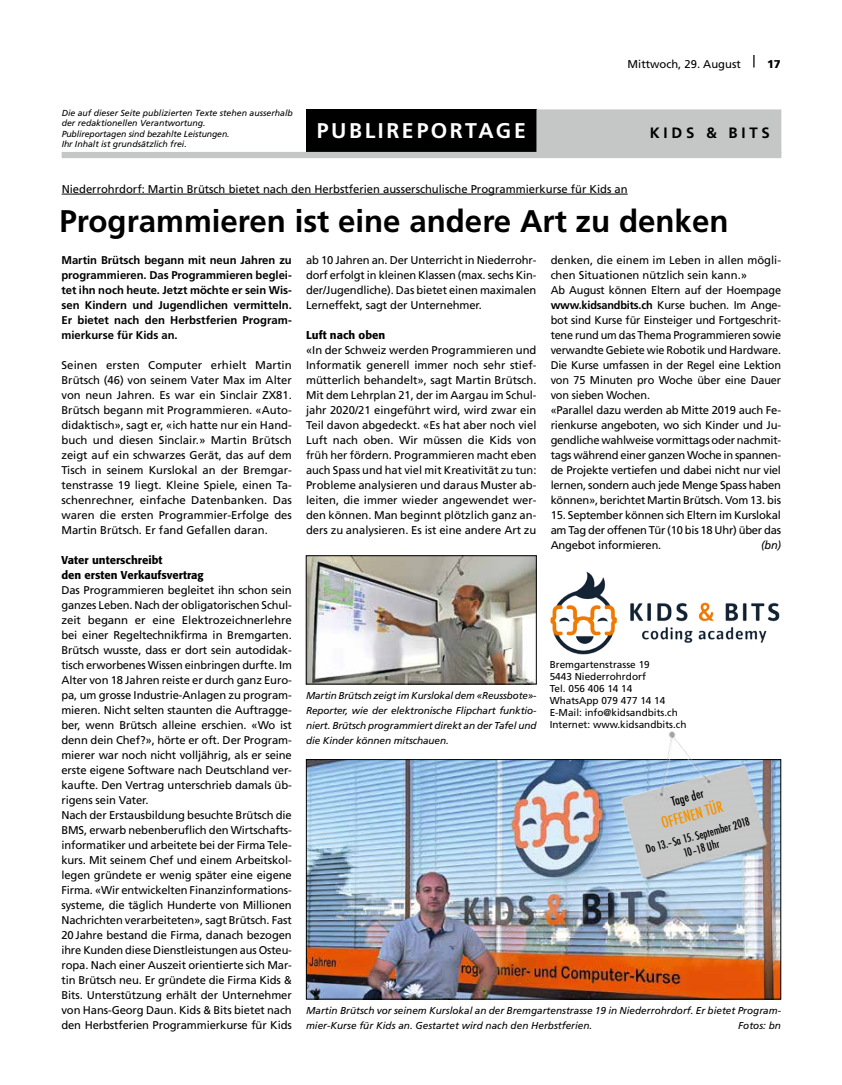
<style>
.page{position:relative;width:842px;height:1085px;background:#fff}
.page>*{position:absolute;margin:0;border:0;box-sizing:border-box;transform-origin:0 0}
.t1{font:700 31.25px "Frutiger LT Std";color:#000}
.t2{font:700 21.25px "Frutiger LT Std";letter-spacing:.12em;color:#fff}
.t3{font:700 15px "Frutiger LT Std";letter-spacing:.25em;color:#000}
.t4{font:500 condensed 14.88px "Futura";color:#f39300}
.t5{font:500 condensed 12.25px "Futura";color:#000}
.t6{font:11.25px/15px "Frutiger LT Std";letter-spacing:-.01em;color:#000;text-align:justify}
.t7{font:700 11.25px/15px "Frutiger LT Std";color:#000;text-align:justify}
.t8{font:500 11.25px/15px "Formata";color:#000}
.t9{font:italic 11.25px "Frutiger LT Std";color:#000}
.t10{font:900 11.25px "Frutiger LT Std";color:#000}
.t11{font:500 condensed 11px/13.6px "Futura";color:#000;text-align:center}
.t12{font:italic 10px/15px "Frutiger LT Std";color:#000;text-align:justify}
.t13{font:10px/12px "Frutiger LT Std";color:#000}
.t14{font:italic 8.75px/10.5px "Frutiger LT Std";color:#000}
.s1{font-weight:700}
</style>
<div class="page">
<svg style="left:753px;top:55px;width:1px;height:13px"></svg>
<img style="left:308px;top:557px;width:226px;height:125px">
<div style="left:306px;top:555px;width:230px;height:129px;border:1px solid #000"></div>
<hr style="left:62px;top:194px;width:565px;height:1px;background:#000">
<img style="left:308px;top:761px;width:471px;height:236px">
<img style="left:550px;top:571px;width:230px;height:84px">
<img style="left:599px;top:731px;width:183px;height:163px">
<div style="left:306px;top:109px;width:230px;height:43px;background:#000"></div>
<div style="left:536px;top:109px;width:245px;height:44px;background:#c5c6c6"></div>
<div style="left:62px;top:152px;width:719px;height:6px;background:#c5c6c6"></div>
<p class="t14" style="left:62px;top:107px;width:232px">Die auf dieser Seite publizierten Texte stehen ausserhalb der redaktionellen Verantwortung.<br>Publireportagen sind bezahlte Leistungen.<br>Ihr Inhalt ist grundsätzlich frei.</p>
<p class="t6" style="left:627px;top:56px;width:115px">Mittwoch, 29. August</p>
<p class="t10" style="left:767px;top:57px;width:15px">17</p>
<h2 class="t2" style="left:317px;top:118px;width:210px">PUBLIREPORTAGE</h2>
<h3 class="t3" style="left:649px;top:124px;width:122px">KIDS &amp; BITS</h3>
<p class="t6" style="left:62px;top:181px;width:567px">Niederrohrdorf: Martin Brütsch bietet nach den Herbstferien ausserschulische Programmierkurse für Kids an</p>
<h1 class="t1" style="left:59px;top:202px;width:670px">Programmieren ist eine andere Art zu denken</h1>
<p class="t7" style="left:61px;top:252px;width:232px">Martin Brütsch begann mit neun Jahren zu programmieren. Das Programmieren beglei&shy;tet ihn noch heute. Jetzt möchte er sein Wis&shy;sen Kindern und Jugendlichen vermitteln.<br>Er bietet nach den Herbstferien Program&shy;mierkurse für Kids an.</p>
<p class="t6" style="left:61px;top:357px;width:232px">Seinen ersten Computer erhielt Martin Brütsch (46) von seinem Vater Max im Alter von neun Jahren. Es war ein Sinclair ZX81.<br>Brütsch begann mit Programmieren. «Auto&shy;didaktisch», sagt er, «ich hatte nur ein Hand&shy;buch und diesen Sinclair.» Martin Brütsch zeigt auf ein schwarzes Gerät, das auf dem Tisch in seinem Kurslokal an der Bremgar&shy;tenstrasse 19 liegt. Kleine Spiele, einen Ta&shy;schenrechner, einfache Datenbanken. Das waren die ersten Programmier-Erfolge des Martin Brütsch. Er fand Gefallen daran.</p>
<p class="t8" style="left:61px;top:552px;width:144px">Vater unterschreibt<br>den ersten Verkaufsvertrag</p>
<p class="t6" style="left:61px;top:582px;width:232px;text-align:left">Das Programmieren begleitet ihn schon sein ganzes Leben. Nach der obligatorischen Schul&shy;zeit begann er eine Elektrozeichnerlehre bei einer Regeltechnikfirma in Bremgarten.<br>Brütsch wusste, dass er dort sein autodidak&shy;tisch erworbenes Wissen einbringen durfte. Im Alter von 18 Jahren reiste er durch ganz Euro&shy;pa, um grosse Industrie-Anlagen zu program&shy;mieren. Nicht selten staunten die Auftragge&shy;ber, wenn Brütsch alleine erschien. «Wo ist denn dein Chef?», hörte er oft. Der Program&shy;mierer war noch nicht volljährig, als er seine erste eigene Software nach Deutschland ver&shy;kaufte. Den Vertrag unterschrieb damals üb&shy;rigens sein Vater.<br>Nach der Erstausbildung besuchte Brütsch die BMS, erwarb nebenberuflich den Wirtschafts&shy;informatiker und arbeitete bei der Firma Tele&shy;kurs. Mit seinem Chef und einem Arbeitskol&shy;legen gründete er wenig später eine eigene Firma. «Wir entwickelten Finanzinformations&shy;systeme, die täglich Hunderte von Millionen Nachrichten verarbeiteten», sagt Brütsch. Fast 20 Jahre bestand die Firma, danach bezogen ihre Kunden diese Dienstleistungen aus Osteu&shy;ropa. Nach einer Auszeit orientierte sich Mar&shy;tin Brütsch neu. Er gründete die Firma Kids &amp; Bits. Unterstützung erhält der Unternehmer von Hans-Georg Daun. Kids &amp; Bits bietet nach den Herbstferien Programmierkurse für Kids</p>
<p class="t6" style="left:306px;top:252px;width:232px">ab 10 Jahren an. Der Unterricht in Niederrohr&shy;dorf erfolgt in kleinen Klassen (max. sechs Kin&shy;der/Jugendliche). Das bietet einen maximalen Lerneffekt, sagt der Unternehmer.</p>
<p class="t8" style="left:306px;top:327px;width:81px">Luft nach oben</p>
<p class="t6" style="left:306px;top:342px;width:232px">«In der Schweiz werden Programmieren und Informatik generell immer noch sehr stief&shy;mütterlich behandelt», sagt Martin Brütsch.<br>Mit dem Lehrplan 21, der im Aargau im Schul&shy;jahr 2020/21 eingeführt wird, wird zwar ein Teil davon abgedeckt. «Es hat aber noch viel Luft nach oben. Wir müssen die Kids von früh her fördern. Programmieren macht eben auch Spass und hat viel mit Kreativität zu tun:<br>Probleme analysieren und daraus Muster ab&shy;leiten, die immer wieder angewendet wer&shy;den können. Man beginnt plötzlich ganz an&shy;ders zu analysieren. Es ist eine andere Art zu</p>
<p class="t6" style="left:550px;top:252px;width:232px;text-align:left">denken, die einem im Leben in allen mögli&shy;chen Situationen nützlich sein kann.»<br>Ab August können Eltern auf der Hoempage <span class="s1">www.kidsandbits.ch</span> Kurse buchen. Im Ange&shy;bot sind Kurse für Einsteiger und Fortgeschrit&shy;tene rund um das Thema Programmieren sowie verwandte Gebiete wie Robotik und Hardware.<br>Die Kurse umfassen in der Regel eine Lektion von 75 Minuten pro Woche über eine Dauer von sieben Wochen.<br>«Parallel dazu werden ab Mitte 2019 auch Fe&shy;rienkurse angeboten, wo sich Kinder und Ju&shy;gendliche wahlweise vormittags oder nachmit&shy;tags während einer ganzen Woche in spannen&shy;de Projekte vertiefen und dabei nicht nur viel lernen, sondern auch jede Menge Spass haben können», berichtet Martin Brütsch. Vom 13. bis</p>
<p class="t6" style="left:550px;top:507px;width:232px">15. September können sich Eltern im Kurslokal am Tag der offenen Tür (10 bis 18 Uhr) über das Angebot informieren.</p>
<p class="t9" style="left:761px;top:538px;width:21px">(bn)</p>
<p class="t12" style="left:306px;top:688px;width:232px">Martin Brütsch zeigt im Kurslokal dem «Reussbote»- Reporter, wie der elektronische Flipchart funktio&shy;niert. Brütsch programmiert direkt an der Tafel und die Kinder können mitschauen.</p>
<p class="t13" style="left:549px;top:658px;width:138px">Bremgartenstrasse 19<br>5443 Niederrohrdorf<br>Tel. 056 406 14 14<br>WhatsApp 079 477 14 14<br>E-Mail: info@kidsandbits.ch<br>Internet: www.kidsandbits.ch</p>
<p class="t5" style="left:669px;top:793px;width:35px;rotate:-15deg">Tage der</p>
<h3 class="t4" style="left:659px;top:813px;width:65px;rotate:-15deg">OFFENEN TÜR</h3>
<p class="t11" style="left:644px;top:842px;width:109px;rotate:-15deg">Do 13.–Sa 15. September 2018<br>10–18 Uhr</p>
<p class="t12" style="left:306px;top:1003px;width:476px">Martin Brütsch vor seinem Kurslokal an der Bremgartenstrasse 19 in Niederrohrdorf. Er bietet Program&shy;mier-Kurse für Kids an. Gestartet wird nach den Herbstferien.</p>
<p class="t12" style="left:738px;top:1018px;width:44px">Fotos: bn</p>
</div>
